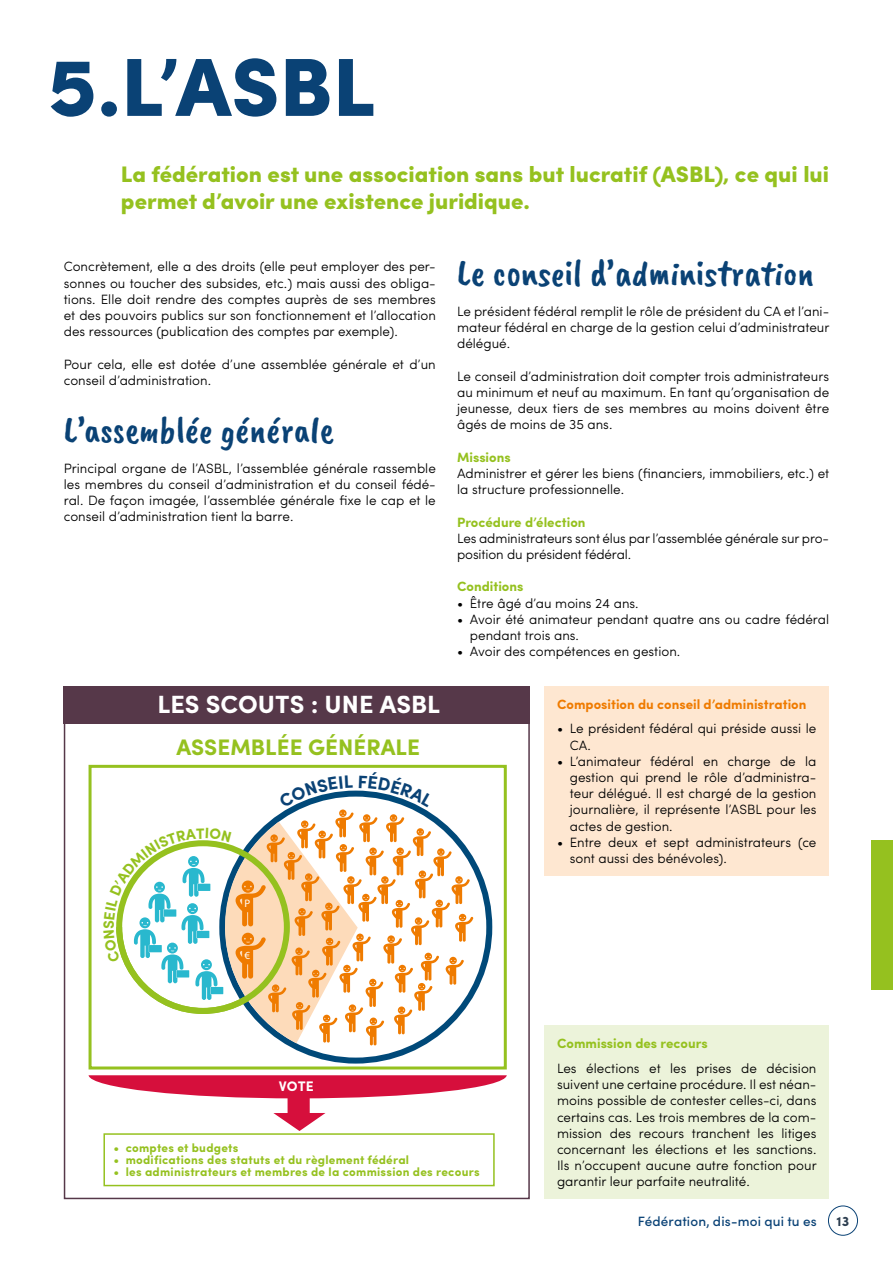
<style>
.page{position:relative;width:893px;height:1263px;background:#fff}
.page>*{position:absolute;margin:0;border:0;box-sizing:border-box;transform-origin:0 0}
.t1{font:900 82.5px "Sofia Pro";color:#0a4275}
.t2{font:37.5px "Caveat Brush";color:#0a4275}
.t3{font:700 25.35px "Sofia Pro";color:#fff}
.t4{font:900 22.5px/27px "Sofia Pro";color:#95c11f}
.t5{font:700 22.5px "Sofia Pro";color:#95c11f}
.t6{font:700 13.95px "Sofia Pro";color:#fff}
.t7{font:700 13.65px "Sofia Pro";color:#2c3d4f}
.t8{font:300 13.5px/16.2px "Sofia Pro";color:#000;text-align:justify}
.t9{font:700 13.5px "Sofia Pro";color:#95c11f}
.t10{font:700 13.5px "Sofia Pro";color:#ef7b00}
.t11{font:500 13.5px "Sofia Pro";letter-spacing:.01em;color:#0a4276}
.t12{font:700 12px "Sofia Pro";letter-spacing:.02em;color:#95c11f}
.t13{font:10.95px "Myriad Pro";color:#fff}
</style>
<div class="page">
<div style="left:828px;top:1205px;width:30px;height:30px;border:1px solid #0a4275;border-radius:50%"></div>
<div style="left:544px;top:1025px;width:285px;height:174px;background:#ecf3da"></div>
<div style="left:872px;top:841px;width:21px;height:149px;background:#95c11f"></div>
<div style="left:64px;top:686px;width:466px;height:37px;background:#563849"></div>
<div style="left:64px;top:694px;width:466px;height:505px;border:2px solid #563849"></div>
<svg style="left:222px;top:793px;width:267px;height:267px"></svg>
<div style="left:103px;top:1133px;width:392px;height:53px;border:2px solid #95c11f"></div>
<div style="left:89px;top:765px;width:418px;height:304px;border:3px solid #95c11f"></div>
<div style="left:288px;top:1088px;width:22px;height:26px;background:#d60f3c"></div>
<svg style="left:273px;top:1113px;width:52px;height:18px"></svg>
<svg style="left:89px;top:1075px;width:418px;height:23px"></svg>
<div style="left:544px;top:686px;width:285px;height:190px;background:#fee7d1"></div>
<svg style="left:116px;top:790px;width:357px;height:255px"></svg>
<h1 class="t1" style="left:47px;top:22px;width:329px">5.L’ASBL</h1>
<h3 class="t4" style="left:121px;top:159px;width:710px">La fédération est une association sans but lucratif (ASBL), ce qui lui permet d’avoir une existence juridique.</h3>
<p class="t8" style="left:64px;top:258px;width:374px">Concrètement, elle a des droits (elle peut employer des per&shy;sonnes ou toucher des subsides, etc.) mais aussi des obliga&shy;tions. Elle doit rendre des comptes auprès de ses membres et des pouvoirs publics sur son fonctionnement et l’allocation des ressources (publication des comptes par exemple).</p>
<p class="t8" style="left:64px;top:355px;width:374px">Pour cela, elle est dotée d’une assemblée générale et d’un conseil d’administration.</p>
<h2 class="t2" style="left:64px;top:408px;width:271px">L’assemblée générale</h2>
<p class="t8" style="left:64px;top:459px;width:374px">Principal organe de l’ASBL, l’assemblée générale rassemble les membres du conseil d’administration et du conseil fédé&shy;ral. De façon imagée, l’assemblée générale fixe le cap et le conseil d’administration tient la barre.</p>
<h3 class="t3" style="left:158px;top:685px;width:284px">LES SCOUTS : UNE ASBL</h3>
<h3 class="t5" style="left:176px;top:730px;width:245px">ASSEMBLÉE GÉNÉRALE</h3>
<p class="t13" style="left:244px;top:896px;width:7px">P</p>
<h2 class="t2" style="left:457px;top:252px;width:358px">Le conseil d’administration</h2>
<p class="t8" style="left:457px;top:302px;width:374px">Le président fédéral remplit le rôle de président du CA et l’ani&shy;mateur fédéral en charge de la gestion celui d’administrateur délégué.</p>
<p class="t8" style="left:457px;top:367px;width:374px">Le conseil d’administration doit compter trois administrateurs au minimum et neuf au maximum. En tant qu’organisation de jeunesse, deux tiers de ses membres au moins doivent être âgés de moins de 35 ans.</p>
<p class="t9" style="left:457px;top:447px;width:55px">Missions</p>
<p class="t8" style="left:457px;top:464px;width:374px">Administrer et gérer les biens (financiers, immobiliers, etc.) et la structure professionnelle.</p>
<p class="t9" style="left:457px;top:511px;width:130px">Procédure d’élection</p>
<p class="t8" style="left:457px;top:529px;width:374px">Les administrateurs sont élus par l’assemblée générale sur pro&shy;position du président fédéral.</p>
<p class="t9" style="left:457px;top:576px;width:68px">Conditions</p>
<p class="t8" style="left:457px;top:594px;width:183px">• Être âgé d’au moins 24 ans.</p>
<p class="t8" style="left:470px;top:610px;width:361px;text-indent:-13px">• Avoir été animateur pendant quatre ans ou cadre fédéral pendant trois ans.</p>
<p class="t8" style="left:457px;top:642px;width:225px">• Avoir des compétences en gestion.</p>
<p class="t10" style="left:557px;top:694px;width:251px">Composition du conseil d’administration</p>
<p class="t8" style="left:570px;top:720px;width:248px;text-indent:-13px">• Le président fédéral qui préside aussi le<br>CA.</p>
<p class="t8" style="left:570px;top:752px;width:248px;text-indent:-13px">• L’animateur fédéral en charge de la gestion qui prend le rôle d’administra&shy;teur délégué. Il est chargé de la gestion journalière, il représente l’ASBL pour les actes de gestion.</p>
<p class="t8" style="left:570px;top:833px;width:248px;text-indent:-13px">• Entre deux et sept administrateurs (ce sont aussi des bénévoles).</p>
<p class="t13" style="left:244px;top:949px;width:7px">€</p>
<p class="t6" style="left:279px;top:1075px;width:37px">VOTE</p>
<p class="t6" style="left:279px;top:1080px;width:37px">VOTE</p>
<p class="t12" style="left:113px;top:1139px;width:126px">• comptes et budgets</p>
<p class="t12" style="left:113px;top:1151px;width:297px">• modifications des statuts et du règlement fédéral</p>
<p class="t12" style="left:113px;top:1163px;width:368px">• les administrateurs et membres de la commission des recours</p>
<p class="t9" style="left:557px;top:1033px;width:152px">Commission des recours</p>
<p class="t8" style="left:557px;top:1059px;width:261px">Les élections et les prises de décision suivent une certaine procédure. Il est néan&shy;moins possible de contester celles-ci, dans certains cas. Les trois membres de la com&shy;mission des recours tranchent les litiges concernant les élections et les sanctions.<br>Ils n’occupent aucune autre fonction pour garantir leur parfaite neutralité.</p>
<p class="t11" style="left:638px;top:1212px;width:181px">Fédération, dis-moi qui tu es</p>
<p class="t7" style="left:837px;top:1210px;width:14px">13</p>
</div>
